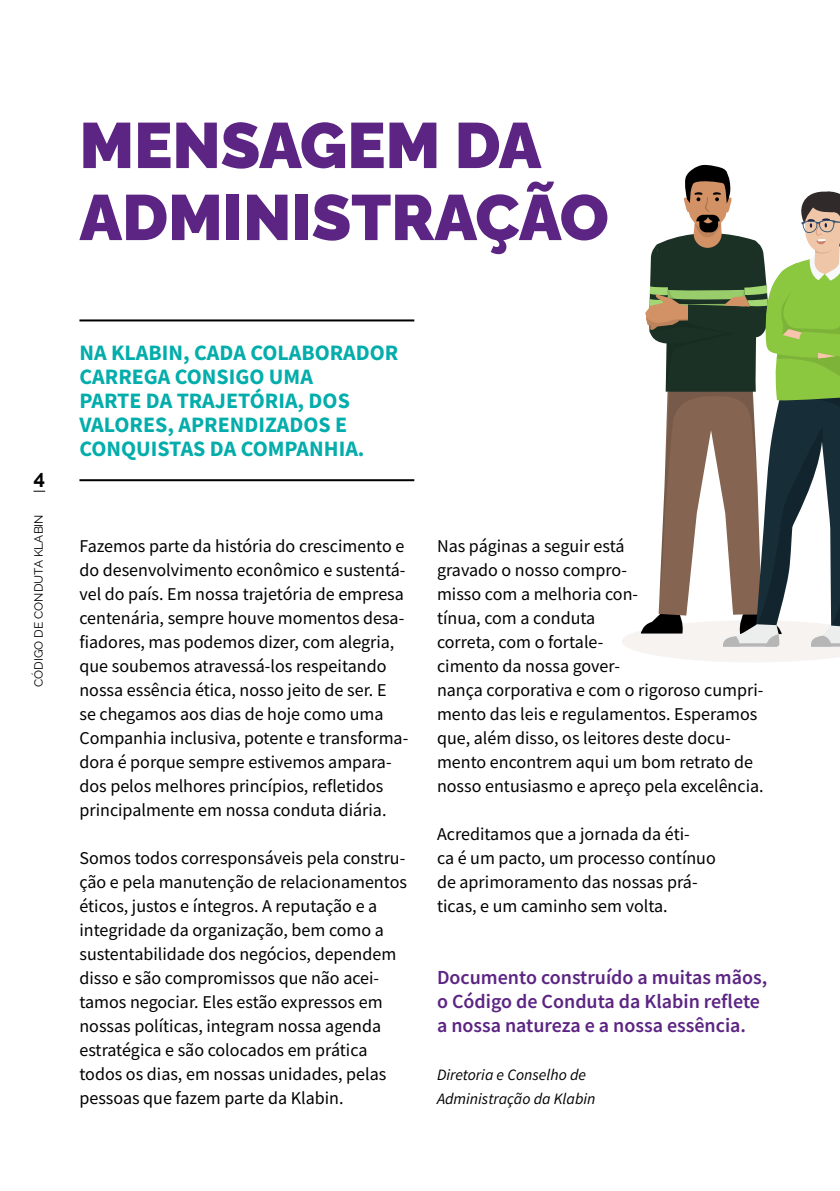
<style>
.page{position:relative;width:840px;height:1191px;background:#fff}
.page>*{position:absolute;margin:0;border:0;box-sizing:border-box;transform-origin:0 0}
.t1{font:900 64px/72px "Raleway";color:#5c2483}
.t2{font:700 22px/24px "Source Sans Pro";color:#02adab}
.t3{font:600 20px/24px "Source Sans Pro";color:#5c2483}
.t4{font:700 20px "Raleway";color:#000}
.t5{font:18px/24px "Source Sans Pro";color:#000}
.t6{font:italic 15.8px/24px "Source Sans Pro";color:#000}
.t7{font:12px "Raleway";color:#000}
</style>
<div class="page">
<hr style="left:79px;top:479px;width:335px;height:2px;background:#000">
<hr style="left:79px;top:319px;width:335px;height:2px;background:#000">
<svg style="left:622px;top:164px;width:217px;height:498px"></svg>
<svg style="left:33px;top:491px;width:12px;height:1px"></svg>
<h1 class="t1" style="left:79px;top:102px;width:530px">MENSAGEM DA<br>ADMINISTRAÇÃO</h1>
<p class="t4" style="left:33px;top:464px;width:13px">4</p>
<p class="t7" style="left:29px;top:687px;width:174px;rotate:-90deg">CÓDIGO DE CONDUTA KLABIN</p>
<p class="t2" style="left:79px;top:340px;width:320px">NA KLABIN, CADA COLABORADOR<br>CARREGA CONSIGO UMA<br>PARTE DA TRAJETÓRIA, DOS<br>VALORES, APRENDIZADOS E<br>CONQUISTAS DA COMPANHIA.</p>
<p class="t5" style="left:79px;top:534px;width:330px">Fazemos parte da história do crescimento e do desenvolvimento econômico e sustentá&shy;vel do país. Em nossa trajetória de empresa centenária, sempre houve momentos desa&shy;fiadores, mas podemos dizer, com alegria, que soubemos atravessá-los respeitando nossa essência ética, nosso jeito de ser. E<br>se chegamos aos dias de hoje como uma Companhia inclusiva, potente e transforma&shy;dora é porque sempre estivemos ampara&shy;dos pelos melhores princípios, refletidos principalmente em nossa conduta diária.</p>
<p class="t5" style="left:79px;top:846px;width:329px">Somos todos corresponsáveis pela constru&shy;ção e pela manutenção de relacionamentos éticos, justos e íntegros. A reputação e a integridade da organização, bem como a sustentabilidade dos negócios, dependem disso e são compromissos que não acei&shy;tamos negociar. Eles estão expressos em nossas políticas, integram nossa agenda estratégica e são colocados em prática todos os dias, em nossas unidades, pelas pessoas que fazem parte da Klabin.</p>
<p class="t5" style="left:437px;top:534px;width:328px">Nas páginas a seguir está<br>gravado o nosso compro-<br>misso com a melhoria con-<br>tínua, com a conduta<br>correta, com o fortale-<br>cimento da nossa gover-<br>nança corporativa e com o rigoroso cumpri&shy;mento das leis e regulamentos. Esperamos que, além disso, os leitores deste docu&shy;mento encontrem aqui um bom retrato de nosso entusiasmo e apreço pela excelência.</p>
<p class="t5" style="left:437px;top:822px;width:280px">Acreditamos que a jornada da éti-<br>ca é um pacto, um processo contínuo de aprimoramento das nossas prá&shy;ticas, e um caminho sem volta.</p>
<p class="t3" style="left:437px;top:965px;width:331px">Documento construído a muitas mãos, o Código de Conduta da Klabin reflete a nossa natureza e a nossa essência.</p>
<p class="t6" style="left:437px;top:1063px;width:160px">Diretoria e Conselho de<br>Administração da Klabin</p>
</div>
